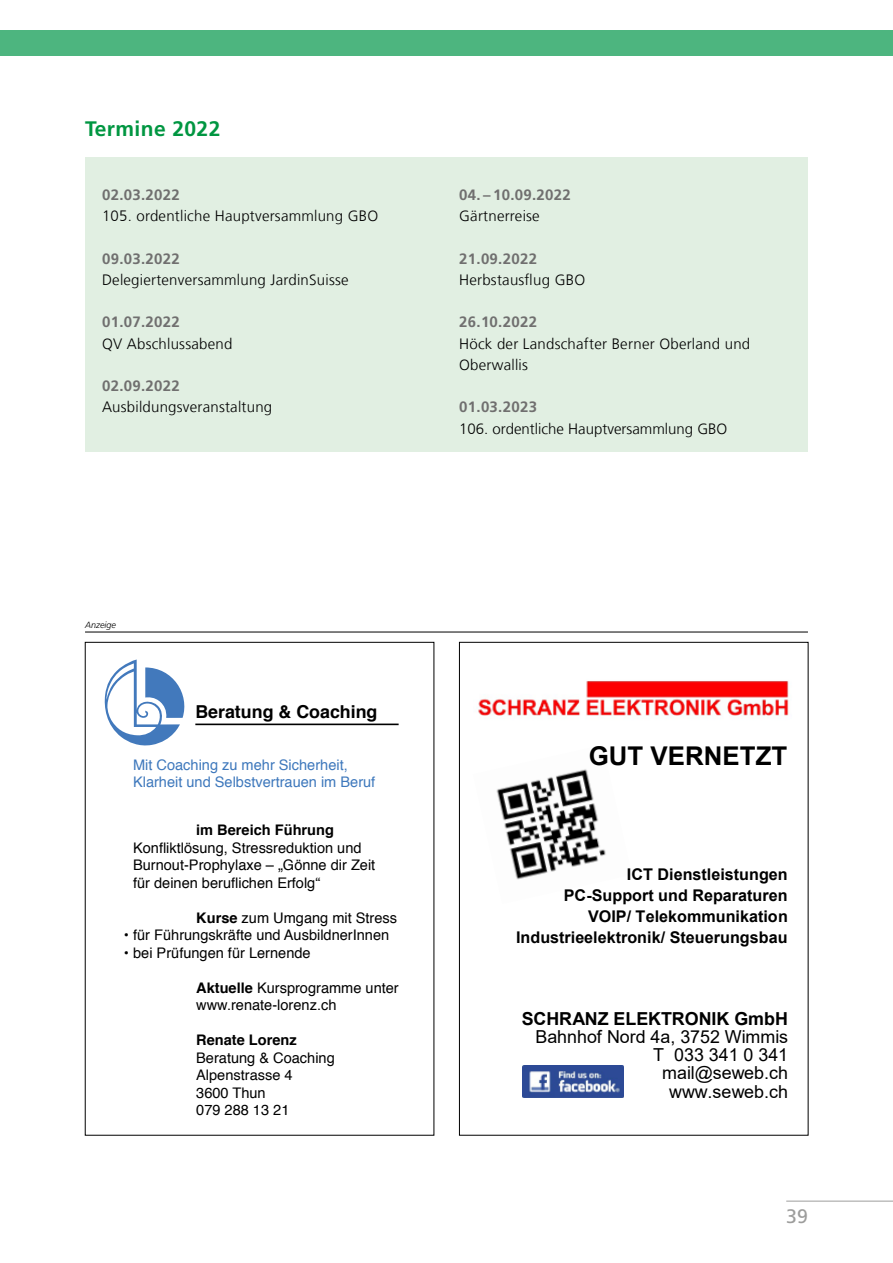
<style>
.page{position:relative;width:893px;height:1263px;background:#fff}
.page>*{position:absolute;margin:0;border:0;box-sizing:border-box;transform-origin:0 0}
.t1{font:700 25.8px "Arial";color:#000}
.t2{font:700 21px "Frutiger LT Com";letter-spacing:.02em;color:#009641}
.t3{font:19.5px "Frutiger LT Com";color:#9d9d9c}
.t4{font:17.85px/18.1px "Arial";color:#000;text-align:right}
.t5{font:700 17.85px "Arial";letter-spacing:-.005em;color:#000}
.t6{font:700 17.85px "Helvetica";color:#000}
.t7{font:700 16.2px/21px "Arial";color:#000;text-align:right}
.t8{font:300 15px/21.3px "Frutiger LT Com";letter-spacing:.015em;color:#000}
.t9{font:700 15px "Frutiger LT Com";letter-spacing:.02em;color:#706f6f}
.t10{font:14.55px/17.5px "Helvetica";color:#000}
.t11{font:14.55px/17.5px "Helvetica";color:#3e78bc}
.t12{font:700 14.55px "Helvetica";color:#000}
.t13{font:italic 300 9px "Frutiger";color:#000}
.s1{font-weight:700}
</style>
<div class="page">
<div style="left:0;top:30px;width:893px;height:25px;background:#4db57f"></div>
<hr style="left:786px;top:1201px;width:107px;height:1px;background:#9d9d9c">
<div style="left:85px;top:157px;width:723px;height:295px;background:#e1efe2"></div>
<img style="left:496px;top:769px;width:110px;height:111px">
<img style="left:478px;top:681px;width:311px;height:35px">
<img style="left:523px;top:1065px;width:100px;height:32px">
<svg style="left:105px;top:659px;width:80px;height:87px"></svg>
<hr style="left:195px;top:723px;width:204px;height:2px;background:#000">
<hr style="left:85px;top:632px;width:723px;height:1px;background:#000">
<h2 class="t2" style="left:85px;top:116px;width:137px">Termine 2022</h2>
<p class="t9" style="left:102px;top:186px;width:79px">02.03.2022</p>
<p class="t8" style="left:102px;top:205px;width:278px">105. ordentliche Hauptversammlung GBO</p>
<p class="t9" style="left:102px;top:250px;width:79px">09.03.2022</p>
<p class="t8" style="left:102px;top:269px;width:248px">Delegiertenversammlung JardinSuisse</p>
<p class="t9" style="left:102px;top:313px;width:79px">01.07.2022</p>
<p class="t8" style="left:102px;top:333px;width:132px">QV Abschlussabend</p>
<p class="t9" style="left:102px;top:377px;width:79px">02.09.2022</p>
<p class="t8" style="left:102px;top:397px;width:172px">Ausbildungsveranstaltung</p>
<p class="t9" style="left:459px;top:186px;width:113px">04. – 10.09.2022</p>
<p class="t8" style="left:459px;top:205px;width:82px">Gärtnerreise</p>
<p class="t9" style="left:459px;top:250px;width:79px">21.09.2022</p>
<p class="t8" style="left:459px;top:269px;width:127px">Herbstausflug GBO</p>
<p class="t9" style="left:459px;top:313px;width:79px">26.10.2022</p>
<p class="t8" style="left:459px;top:333px;width:292px">Höck der Landschafter Berner Oberland und<br>Oberwallis</p>
<p class="t9" style="left:459px;top:398px;width:79px">01.03.2023</p>
<p class="t8" style="left:459px;top:418px;width:270px">106. ordentliche Hauptversammlung GBO</p>
<p class="t13" style="left:85px;top:620px;width:33px">Anzeige</p>
<p class="t6" style="left:195px;top:697px;width:184px">Beratung &amp; Coaching</p>
<p class="t11" style="left:133px;top:756px;width:244px">Mit Coaching zu mehr Sicherheit,<br>Klarheit und Selbstvertrauen im Beruf</p>
<p class="t12" style="left:196px;top:818px;width:139px">im Bereich Führung</p>
<p class="t10" style="left:133px;top:839px;width:244px">Konfliktlösung, Stressreduktion und<br>Burnout-Prophylaxe – „Gönne dir Zeit für deinen beruflichen Erfolg“</p>
<p class="t10" style="left:196px;top:909px;width:202px"><span class="s1">Kurse</span> zum Umgang mit Stress</p>
<p class="t10" style="left:124px;top:927px;width:267px">• für Führungskräfte und AusbildnerInnen</p>
<p class="t10" style="left:124px;top:944px;width:188px">• bei Prüfungen für Lernende</p>
<p class="t10" style="left:196px;top:979px;width:204px"><span class="s1">Aktuelle</span> Kursprogramme unter www.renate-lorenz.ch</p>
<p class="t12" style="left:196px;top:1028px;width:102px">Renate Lorenz</p>
<p class="t10" style="left:196px;top:1049px;width:140px">Beratung &amp; Coaching<br>Alpenstrasse 4<br>3600 Thun<br>079 288 13 21</p>
<h1 class="t1" style="left:589px;top:737px;width:200px">GUT VERNETZT</h1>
<p class="t7" style="left:516px;top:864px;width:273px">ICT Dienstleistungen<br>PC-Support und Reparaturen<br>VOIP/ Telekommunikation<br>Industrieelektronik/ Steuerungsbau</p>
<p class="t5" style="left:522px;top:1006px;width:268px">SCHRANZ ELEKTRONIK GmbH</p>
<p class="t4" style="left:535px;top:1027px;width:254px">Bahnhof Nord 4a, 3752 Wimmis<br>T 033 341 0 341 mail@seweb.ch<br>www.seweb.ch</p>
<h3 class="t3" style="left:786px;top:1204px;width:23px">39</h3>
</div>
